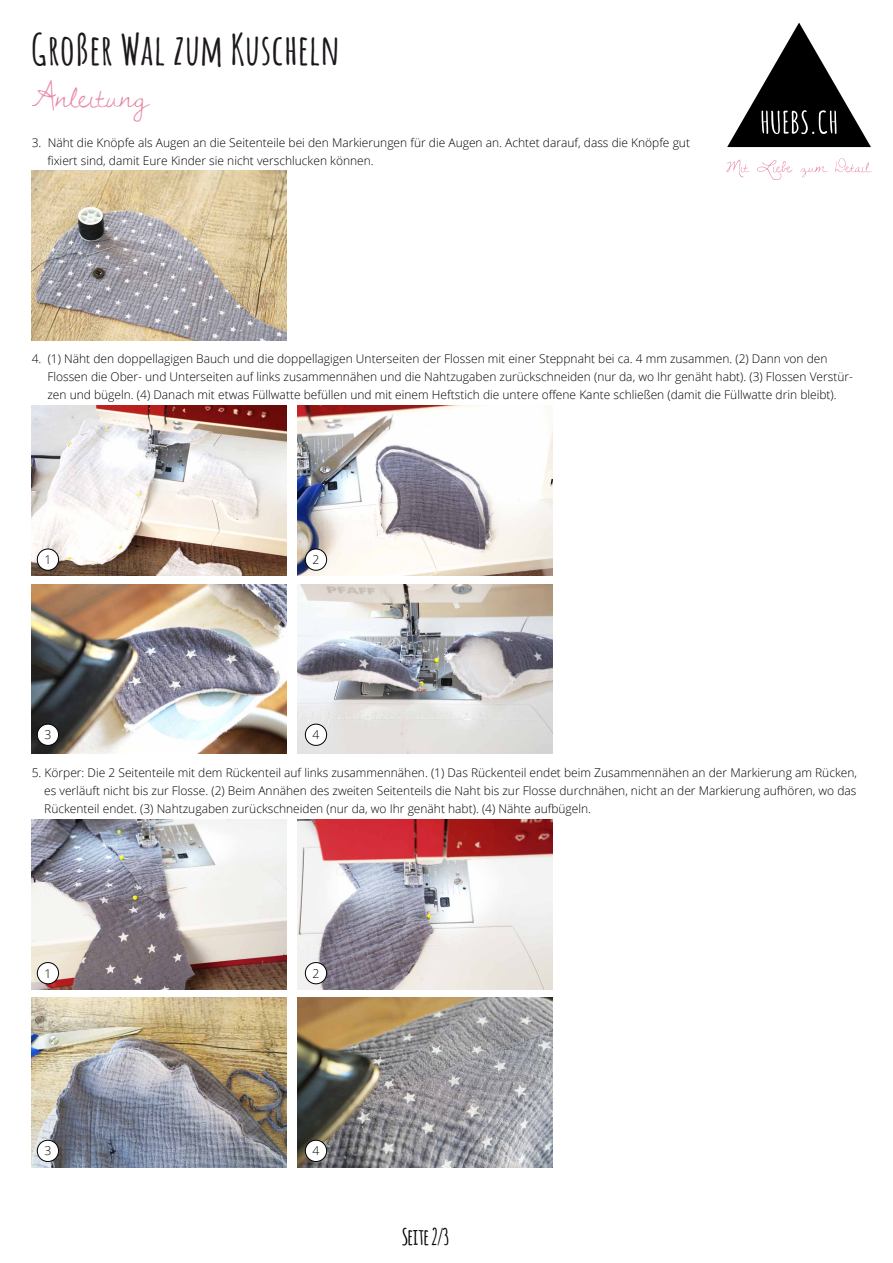
<style>
.page{position:relative;width:893px;height:1263px;background:#fff}
.page>*{position:absolute;margin:0;border:0;box-sizing:border-box;transform-origin:0 0}
.t1{font:700 42px "Amatic";letter-spacing:.05em;color:#1b171b}
.t2{font:36px "Dawningofa New Day";color:#e889a4}
.t3{font:700 22.5px "Amatic";color:#000}
.t4{font:300 12.15px "Open Sans";color:#000}
.t5{font:300 12px/18px "Open Sans";color:#000}
</style>
<div class="page">
<svg style="left:727px;top:160px;width:22px;height:17px"></svg>
<svg style="left:757px;top:160px;width:35px;height:20px"></svg>
<svg style="left:800px;top:166px;width:27px;height:11px"></svg>
<svg style="left:835px;top:158px;width:37px;height:14px"></svg>
<svg style="left:727px;top:23px;width:144px;height:124px"></svg>
<img style="left:32px;top:406px;width:255px;height:169px">
<img style="left:32px;top:584px;width:255px;height:170px">
<img style="left:298px;top:584px;width:255px;height:170px">
<img style="left:298px;top:406px;width:255px;height:169px">
<div style="left:37px;top:549px;width:22px;height:21px;background:#fff;border-radius:50%"></div>
<div style="left:37px;top:549px;width:22px;height:21px;border:1px solid #000;border-radius:50%"></div>
<div style="left:305px;top:549px;width:22px;height:21px;background:#fff;border-radius:50%"></div>
<div style="left:305px;top:549px;width:22px;height:21px;border:1px solid #000;border-radius:50%"></div>
<div style="left:37px;top:724px;width:22px;height:21px;background:#fff;border-radius:50%"></div>
<div style="left:37px;top:724px;width:22px;height:21px;border:1px solid #000;border-radius:50%"></div>
<div style="left:305px;top:724px;width:22px;height:21px;background:#fff;border-radius:50%"></div>
<div style="left:305px;top:724px;width:22px;height:21px;border:1px solid #000;border-radius:50%"></div>
<img style="left:32px;top:998px;width:255px;height:169px">
<img style="left:297px;top:997px;width:256px;height:170px">
<img style="left:298px;top:819px;width:255px;height:170px">
<img style="left:32px;top:819px;width:255px;height:170px">
<div style="left:37px;top:962px;width:22px;height:22px;background:#fff;border-radius:50%"></div>
<div style="left:37px;top:962px;width:22px;height:22px;border:1px solid #000;border-radius:50%"></div>
<div style="left:305px;top:962px;width:22px;height:22px;background:#fff;border-radius:50%"></div>
<div style="left:305px;top:962px;width:22px;height:22px;border:1px solid #000;border-radius:50%"></div>
<div style="left:37px;top:1140px;width:22px;height:21px;background:#fff;border-radius:50%"></div>
<div style="left:37px;top:1140px;width:22px;height:22px;border:1px solid #000;border-radius:50%"></div>
<div style="left:305px;top:1140px;width:22px;height:21px;background:#fff;border-radius:50%"></div>
<div style="left:305px;top:1140px;width:22px;height:22px;border:1px solid #000;border-radius:50%"></div>
<img style="left:32px;top:170px;width:255px;height:170px">
<h1 class="t1" style="left:32px;top:19px;width:309px">Großer Wal zum Kuscheln</h1>
<h2 class="t2" style="left:32px;top:66px;width:118px">Anleitung</h2>
<p class="t5" style="left:47px;top:134px;width:644px;text-indent:-16px">3. Näht die Knöpfe als Augen an die Seitenteile bei den Markierungen für die Augen an. Achtet darauf, dass die Knöpfe gut fixiert sind, damit Eure Kinder sie nicht verschlucken können.</p>
<p class="t5" style="left:47px;top:350px;width:807px;text-indent:-16px">4. (1) Näht den doppellagigen Bauch und die doppellagigen Unterseiten der Flossen mit einer Steppnaht bei ca. 4 mm zusammen. (2) Dann von den<br>Flossen die Ober- und Unterseiten auf links zusammennähen und die Nahtzugaben zurückschneiden (nur da, wo Ihr genäht habt). (3) Flossen Verstür&shy;zen und bügeln. (4) Danach mit etwas Füllwatte befüllen und mit einem Heftstich die untere offene Kante schließen (damit die Füllwatte drin bleibt).</p>
<p class="t4" style="left:44px;top:551px;width:8px">1</p>
<p class="t4" style="left:312px;top:551px;width:8px">2</p>
<p class="t4" style="left:44px;top:726px;width:8px">3</p>
<p class="t4" style="left:312px;top:726px;width:8px">4</p>
<p class="t5" style="left:44px;top:764px;width:814px;text-align:justify;text-indent:-12px">5. Körper: Die 2 Seitenteile mit dem Rückenteil auf links zusammennähen. (1) Das Rückenteil endet beim Zusammennähen an der Markierung am Rücken, es verläuft nicht bis zur Flosse. (2) Beim Annähen des zweiten Seitenteils die Naht bis zur Flosse durchnähen, nicht an der Markierung aufhören, wo das Rückenteil endet. (3) Nahtzugaben zurückschneiden (nur da, wo Ihr genäht habt). (4) Nähte aufbügeln.</p>
<p class="t4" style="left:44px;top:965px;width:8px">1</p>
<p class="t4" style="left:312px;top:965px;width:8px">2</p>
<p class="t4" style="left:44px;top:1142px;width:8px">3</p>
<p class="t4" style="left:312px;top:1142px;width:8px">4</p>
<h3 class="t3" style="left:402px;top:1220px;width:48px">Seite 2/3</h3>
</div>
